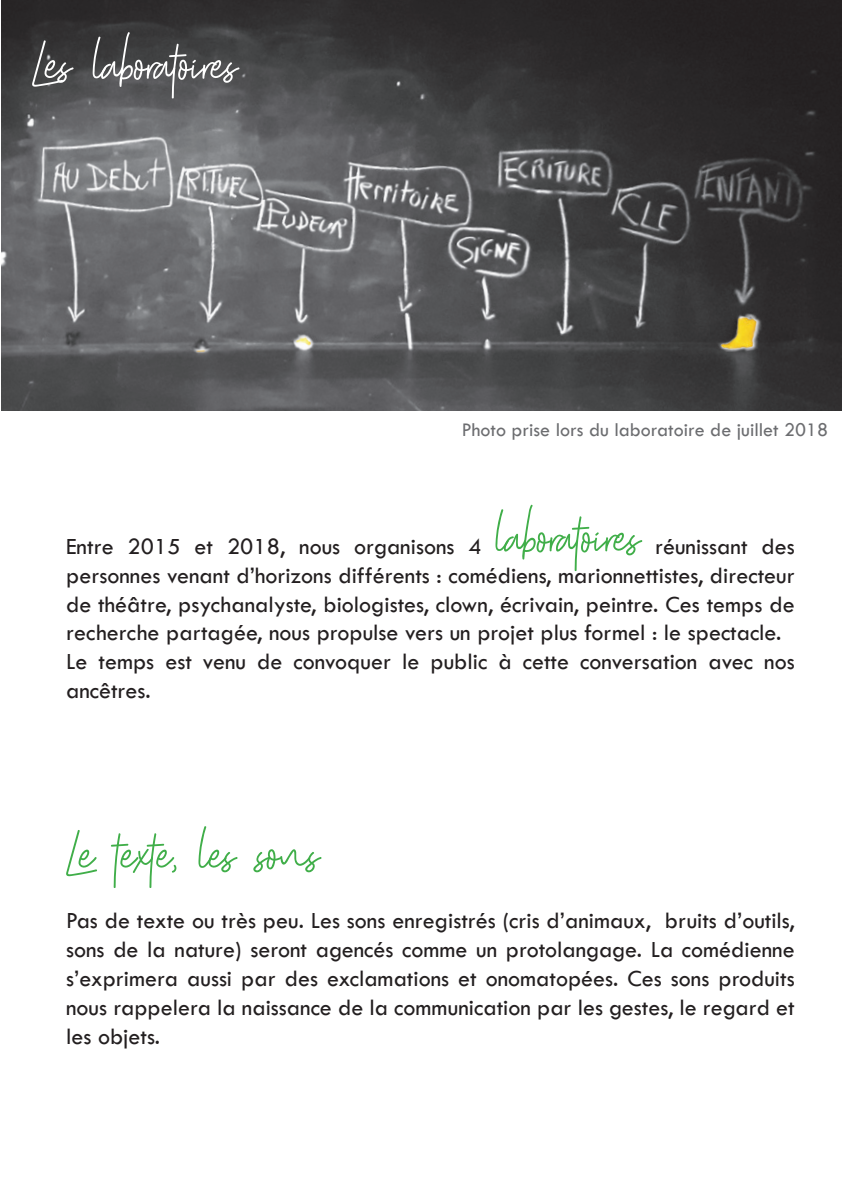
<style>
.page{position:relative;width:842px;height:1191px;background:#fff}
.page>*{position:absolute;margin:0;border:0;box-sizing:border-box;transform-origin:0 0}
.t1{font:72px "Shutter Stone Standard";color:#40ae49}
.t2{font:72px "Shutter Stone Standard";color:#fff}
.t3{font:24px/28.8px "Tw Cen";color:#231f20}
.t4{font:20px "Tw Cen";color:#6c6d70}
</style>
<div class="page">
<img style="left:1px;top:0;width:828px;height:411px">
<h1 class="t2" style="left:32px;top:32px;width:208px">Les laboratoires</h1>
<p class="t4" style="left:462px;top:418px;width:368px">Photo prise lors du laboratoire de juillet 2018</p>
<h1 class="t1" style="left:496px;top:505px;width:147px">laboratoires</h1>
<p class="t3" style="left:66px;top:532px;width:417px">Entre 2015 et 2018, nous organisons 4</p>
<p class="t3" style="left:66px;top:532px;width:730px;text-indent:589px">réunissant des personnes venant d’horizons différents : comédiens, marionnettistes, directeur de théâtre, psychanalyste, biologistes, clown, écrivain, peintre. Ces temps de recherche partagée, nous propulse vers un projet plus formel : le spectacle.<br>Le temps est venu de convoquer le public à cette conversation avec nos ancêtres.</p>
<h1 class="t1" style="left:66px;top:821px;width:256px">Le texte, les sons</h1>
<p class="t3" style="left:66px;top:906px;width:730px;text-align:justify">Pas de texte ou très peu. Les sons enregistrés (cris d’animaux, bruits d’outils, sons de la nature) seront agencés comme un protolangage. La comédienne s’exprimera aussi par des exclamations et onomatopées. Ces sons produits nous rappelera la naissance de la communication par les gestes, le regard et les objets.</p>
</div>
